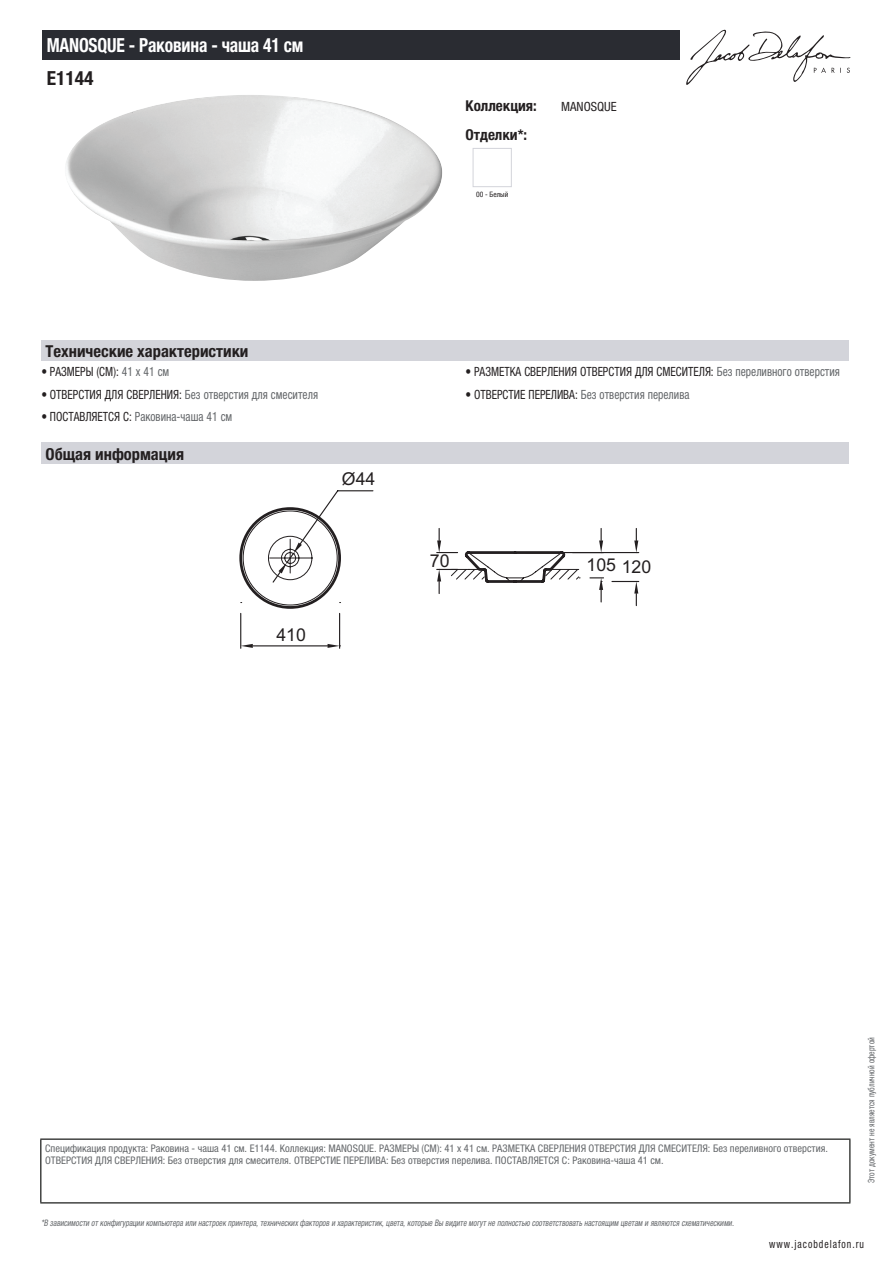
<style>
.page{position:relative;width:893px;height:1263px;background:#fff}
.page>*{position:absolute;margin:0;border:0;box-sizing:border-box;transform-origin:0 0}
.t1{font:700 condensed 19.5px "Helvetica Neue LTCYR";letter-spacing:-.01em;color:#fff;scale:.9 1}
.t2{font:700 condensed 19.5px "Helvetica Neue LTCYR";color:#231f20}
.t3{font:17.7px "Arial";color:#231f20}
.t4{font:700 condensed 16.5px "Helvetica Neue LTCYR";color:#231f20}
.t5{font:700 condensed 15px "Helvetica Neue LTCYR";color:#231f20}
.t6{font:condensed 12.75px "Helvetica Neue LTCYR";color:#626568;scale:.9 1}
.t7{font:condensed 12.75px "Helvetica Neue LTCYR";color:#231f20;scale:.9 1}
.t8{font:condensed 12.75px "Helvetica Neue LTCYR";color:#231f20}
.t9{font:condensed 11.25px "Helvetica Neue LTCYR";letter-spacing:.1em;color:#231f20;scale:.87 1}
.t10{font:condensed 10.5px/12px "Helvetica Neue LTCYR";color:#626568}
.t11{font:italic condensed 9px "Helvetica Neue LTCYR";color:#626568;scale:.87 1}
.t12{font:condensed 9px "Helvetica Neue LTCYR";color:#626568;scale:.87 1}
.t13{font:condensed 7.5px "Helvetica Neue LTCYR";color:#231f20}
.s1{color:#626568}
.s2{color:#231f20}
</style>
<div class="page">
<svg style="left:686px;top:30px;width:164px;height:55px"></svg>
<img style="left:66px;top:95px;width:377px;height:186px">
<div style="left:473px;top:148px;width:39px;height:39px;border:1px solid #d3d4da"></div>
<div style="left:41px;top:340px;width:808px;height:22px;background:#d3d4da"></div>
<div style="left:41px;top:442px;width:808px;height:22px;background:#d3d4da"></div>
<hr style="left:240px;top:613px;width:1px;height:35px;background:#231f20">
<hr style="left:339px;top:613px;width:1px;height:35px;background:#231f20">
<hr style="left:253px;top:645px;width:75px;height:1px;background:#231f20">
<svg style="left:241px;top:644px;width:12px;height:4px"></svg>
<svg style="left:328px;top:644px;width:13px;height:4px"></svg>
<svg style="left:599px;top:528px;width:4px;height:24px"></svg>
<hr style="left:572px;top:552px;width:67px;height:1px;background:#231f20">
<svg style="left:612px;top:581px;width:27px;height:25px"></svg>
<svg style="left:590px;top:577px;width:13px;height:25px"></svg>
<svg style="left:634px;top:528px;width:4px;height:24px"></svg>
<svg style="left:239px;top:490px;width:341px;height:119px"></svg>
<div style="left:43px;top:30px;width:637px;height:30px;background:#2a2c32"></div>
<hr style="left:40px;top:1138px;width:810px;height:2px;background:#040503">
<hr style="left:40px;top:1140px;width:1px;height:62px;background:#040503">
<hr style="left:849px;top:1140px;width:1px;height:62px;background:#040503">
<hr style="left:40px;top:1202px;width:810px;height:1px;background:#040503">
<h1 class="t1" style="left:47px;top:34px;width:287px">MANOSQUE - Раковина - чаша 41 см</h1>
<h1 class="t2" style="left:47px;top:67px;width:48px">E1144</h1>
<h3 class="t5" style="left:466px;top:97px;width:73px">Коллекция:</h3>
<p class="t8" style="left:561px;top:99px;width:57px">MANOSQUE</p>
<h3 class="t5" style="left:466px;top:126px;width:63px">Отделки*:</h3>
<p class="t13" style="left:476px;top:190px;width:34px">00 - Белый</p>
<h3 class="t4" style="left:46px;top:342px;width:204px">Технические характеристики</h3>
<p class="t7" style="left:41px;top:364px;width:144px">• РАЗМЕРЫ (СМ): <span class="s1">41 x 41 см</span></p>
<p class="t7" style="left:466px;top:364px;width:418px">• РАЗМЕТКА СВЕРЛЕНИЯ ОТВЕРСТИЯ ДЛЯ СМЕСИТЕЛЯ: <span class="s1">Без переливного отверстия</span></p>
<p class="t6" style="left:41px;top:387px;width:309px"><span class="s2">• ОТВЕРСТИЯ ДЛЯ СВЕРЛЕНИЯ:</span> Без отверстия для смесителя</p>
<p class="t6" style="left:466px;top:387px;width:250px"><span class="s2">• ОТВЕРСТИЕ ПЕРЕЛИВА:</span> Без отверстия перелива</p>
<p class="t6" style="left:41px;top:410px;width:214px"><span class="s2">• ПОСТАВЛЯЕТСЯ С:</span> Раковина-чаша 41 см</p>
<h3 class="t4" style="left:46px;top:445px;width:140px">Общая информация</h3>
<h2 class="t3" style="left:342px;top:468px;width:35px">Ø44</h2>
<h2 class="t3" style="left:276px;top:623px;width:31px">410</h2>
<h2 class="t3" style="left:430px;top:549px;width:21px">70</h2>
<h2 class="t3" style="left:586px;top:554px;width:66px">105 120</h2>
<p class="t10" style="left:45px;top:1142px;width:784px">Спецификация продукта: Раковина - чаша 41 см. E1144. Коллекция: MANOSQUE. РАЗМЕРЫ (СМ): 41 x 41 см. РАЗМЕТКА СВЕРЛЕНИЯ ОТВЕРСТИЯ ДЛЯ СМЕСИТЕЛЯ: Без переливного отверстия.<br>ОТВЕРСТИЯ ДЛЯ СВЕРЛЕНИЯ: Без отверстия для смесителя. ОТВЕРСТИЕ ПЕРЕЛИВА: Без отверстия перелива. ПОСТАВЛЯЕТСЯ С: Раковина-чаша 41 см.</p>
<p class="t11" style="left:41px;top:1218px;width:800px">*В зависимости отконфигурации компьютера или настроек принтера,техническихфакторов и характеристик,цвета,которые Вы видите могутне полностью соответствоватьнастоящим цветам и являются схематическими.</p>
<p class="t12" style="left:866px;top:1183px;width:169px;rotate:-90deg">Этот документ не является публичной офертой</p>
<p class="t9" style="left:769px;top:1237px;width:110px">www.jacobdelafon.ru</p>
</div>
